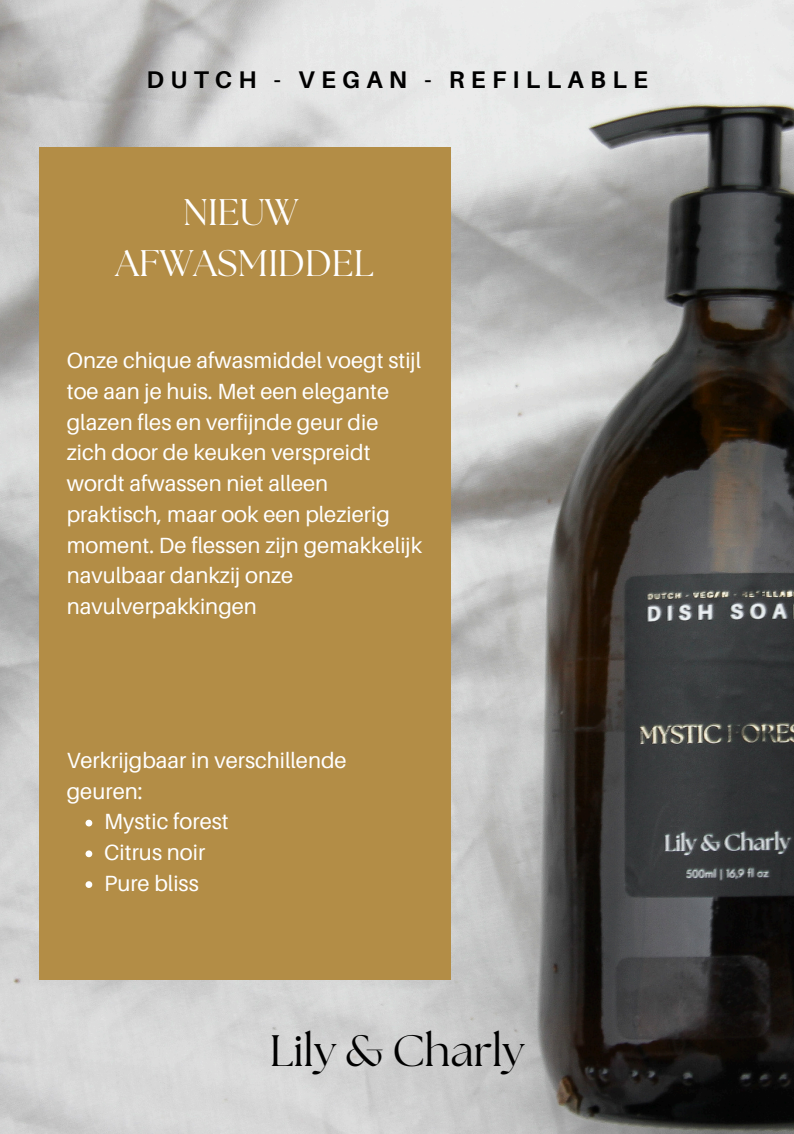
<style>
.page{position:relative;width:794px;height:1134px;background:#fff}
.page>*{position:absolute;margin:0;border:0;box-sizing:border-box;transform-origin:0 0}
.t1{font:43.9px "The Seasons";color:#000}
.t2{font:37px/51.8px "The Seasons";color:#fff;text-align:center}
.t3{font:700 24.1px "Aileron";letter-spacing:.26em;color:#000}
.t4{font:22px/30.8px "Aileron";color:#fff}
</style>
<div class="page">
<img style="left:0;top:0;width:794px;height:1134px">
<div style="left:39px;top:147px;width:411px;height:832px;background:#b38d46"></div>
<svg style="left:85px;top:820px;width:7px;height:6px"></svg>
<svg style="left:85px;top:850px;width:7px;height:7px"></svg>
<svg style="left:85px;top:881px;width:7px;height:7px"></svg>
<h2 class="t3" style="left:146px;top:64px;width:503px">DUTCH - VEGAN - REFILLABLE</h2>
<h1 class="t2" style="left:116px;top:188px;width:260px">NIEUW<br>AFWASMIDDEL</h1>
<p class="t4" style="left:67px;top:345px;width:357px">Onze chique afwasmiddel voegt stijl toe aan je huis. Met een elegante glazen fles en verfijnde geur die zich door de keuken verspreidt wordt afwassen niet alleen praktisch, maar ook een plezierig moment. De flessen zijn gemakkelijk navulbaar dankzij onze navulverpakkingen</p>
<p class="t4" style="left:67px;top:744px;width:281px">Verkrijgbaar in verschillende geuren:</p>
<p class="t4" style="left:104px;top:806px;width:126px">Mystic forest</p>
<p class="t4" style="left:104px;top:837px;width:103px">Citrus noir</p>
<p class="t4" style="left:104px;top:867px;width:96px">Pure bliss</p>
<p class="t1" style="left:270px;top:1031px;width:256px">Lily &amp; Charly</p>
</div>
